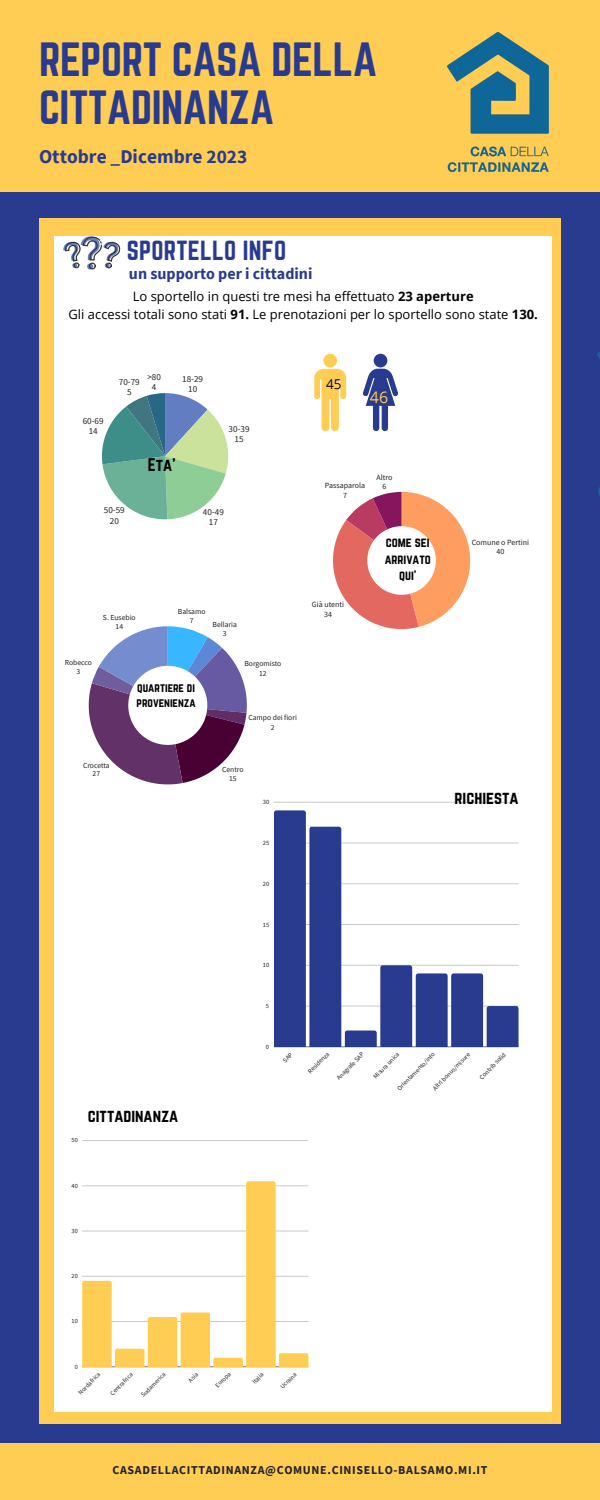
<style>
.page{position:relative;width:600px;height:1500px;background:#293b8f}
.page>*{position:absolute;margin:0;border:0;box-sizing:border-box;transform-origin:0 0}
.t1{font:42px/47.2px "Norwester";letter-spacing:-.01em;color:#293b8f}
.t2{font:24.2px "Norwester";letter-spacing:.01em;color:#293b8f}
.t3{font:700 19.4px "Source Sans Pro";color:#293b8f}
.t4{font:16px "Norwester";color:#000}
.t5{font:700 16px "Source Sans Pro";color:#293b8f}
.t6{font:16px "Open Sans";color:#ffcd54}
.t7{font:13.5px "Open Sans";color:#000}
.t8{font:13px "Open Sans";color:#000}
.t9{font:700 12px "Source Sans Pro";letter-spacing:.055em;color:#222}
.t10{font:12px/16.5px "Norwester";color:#000;text-align:center}
.t11{font:11px/15px "Norwester";color:#000}
.t12{font:9.1px "Source Sans Pro";color:#222}
.t13{font:7.9px "Source Sans Pro";color:#222}
.t14{font:7.6px "Source Sans Pro";color:#222}
.t15{font:6.4px "Source Sans Pro";color:#222}
.t16{font:6.3px "Source Sans Pro";color:#222}
.s1{font-weight:700}
</style>
<div class="page">
<div style="left:0;top:0;width:600px;height:192px;background:#ffcd54"></div>
<div style="left:39px;top:218px;width:522px;height:1206px;background:#ffcd54"></div>
<div style="left:54px;top:236px;width:498px;height:1176px;background:#fff"></div>
<div style="left:0;top:1443px;width:600px;height:57px;background:#ffcd54"></div>
<img style="left:447px;top:31px;width:102px;height:142px">
<svg style="left:63px;top:236px;width:57px;height:33px"></svg>
<svg style="left:102px;top:393px;width:126px;height:126px"></svg>
<svg style="left:89px;top:626px;width:158px;height:158px"></svg>
<hr style="left:274px;top:802px;width:245px;height:1px;background:#222">
<hr style="left:274px;top:1047px;width:245px;height:1px;background:#222">
<svg style="left:274px;top:810px;width:245px;height:237px"></svg>
<svg style="left:333px;top:492px;width:137px;height:137px"></svg>
<div style="left:323px;top:354px;width:14px;height:13px;background:#ffcd54;border-radius:50%"></div>
<svg style="left:314px;top:369px;width:32px;height:62px"></svg>
<div style="left:374px;top:354px;width:13px;height:13px;background:#293b8f;border-radius:50%"></div>
<svg style="left:363px;top:369px;width:35px;height:62px"></svg>
<hr style="left:82px;top:1140px;width:226px;height:1px;background:#222">
<hr style="left:82px;top:1367px;width:226px;height:1px;background:#222">
<svg style="left:82px;top:1181px;width:226px;height:186px"></svg>
<p class="t1" style="left:39px;top:36px;width:340px">REPORT CASA DELLA<br>CITTADINANZA</p>
<p class="t3" style="left:39px;top:144px;width:210px">Ottobre _Dicembre 2023</p>
<p class="t2" style="left:127px;top:236px;width:161px">SPORTELLO INFO</p>
<p class="t5" style="left:129px;top:263px;width:185px">un supporto per i cittadini</p>
<p class="t8" style="left:133px;top:287px;width:342px">Lo sportello in questi tre mesi ha effettuato <span class="s1">23 aperture</span></p>
<p class="t8" style="left:69px;top:305px;width:471px">Gli accessi totali sono stati <span class="s1">91.</span> Le prenotazioni per lo sportello sono state <span class="s1">130.</span></p>
<p class="t12" style="left:83px;top:415px;width:22px">60-69</p>
<p class="t12" style="left:89px;top:425px;width:11px">14</p>
<p class="t12" style="left:119px;top:376px;width:22px">70-79</p>
<p class="t12" style="left:127px;top:386px;width:6px">5</p>
<p class="t12" style="left:147px;top:371px;width:15px">&gt;80</p>
<p class="t12" style="left:152px;top:381px;width:6px">4</p>
<p class="t12" style="left:182px;top:373px;width:22px">18-29</p>
<p class="t12" style="left:188px;top:383px;width:11px">10</p>
<p class="t4" style="left:148px;top:455px;width:30px">Eta'</p>
<p class="t12" style="left:229px;top:423px;width:22px">30-39</p>
<p class="t12" style="left:235px;top:433px;width:11px">15</p>
<p class="t12" style="left:104px;top:504px;width:22px">50-59</p>
<p class="t12" style="left:110px;top:515px;width:11px">20</p>
<p class="t12" style="left:203px;top:506px;width:22px">40-49</p>
<p class="t12" style="left:209px;top:516px;width:11px">17</p>
<p class="t14" style="left:103px;top:612px;width:34px">S. Eusebio</p>
<p class="t14" style="left:116px;top:621px;width:9px">14</p>
<p class="t14" style="left:65px;top:658px;width:29px">Robecco</p>
<p class="t14" style="left:76px;top:667px;width:5px">3</p>
<p class="t14" style="left:178px;top:607px;width:29px">Balsamo</p>
<p class="t14" style="left:190px;top:616px;width:5px">7</p>
<p class="t14" style="left:213px;top:619px;width:26px">Bellaria</p>
<p class="t14" style="left:223px;top:628px;width:5px">3</p>
<p class="t14" style="left:244px;top:659px;width:38px">Borgomisto</p>
<p class="t14" style="left:259px;top:668px;width:9px">12</p>
<p class="t14" style="left:83px;top:760px;width:28px">Crocetta</p>
<p class="t14" style="left:93px;top:769px;width:9px">27</p>
<p class="t11" style="left:137px;top:680px;width:61px">quartiere di provenienza</p>
<p class="t14" style="left:248px;top:712px;width:50px">Campo dei fiori</p>
<p class="t14" style="left:271px;top:722px;width:5px">2</p>
<p class="t14" style="left:222px;top:764px;width:23px">Centro</p>
<p class="t14" style="left:229px;top:773px;width:9px">15</p>
<p class="t15" style="left:263px;top:798px;width:8px">30</p>
<p class="t15" style="left:263px;top:839px;width:8px">25</p>
<p class="t15" style="left:263px;top:880px;width:8px">20</p>
<p class="t15" style="left:263px;top:920px;width:8px">15</p>
<p class="t15" style="left:263px;top:961px;width:8px">10</p>
<p class="t7" style="left:326px;top:375px;width:17px">45</p>
<p class="t6" style="left:370px;top:386px;width:20px">46</p>
<p class="t13" style="left:325px;top:480px;width:42px">Passaparola</p>
<p class="t13" style="left:343px;top:490px;width:5px">7</p>
<p class="t13" style="left:376px;top:472px;width:17px">Altro</p>
<p class="t13" style="left:382px;top:481px;width:5px">6</p>
<p class="t13" style="left:312px;top:599px;width:34px">Già utenti</p>
<p class="t13" style="left:324px;top:609px;width:9px">34</p>
<p class="t10" style="left:385px;top:534px;width:48px">come sei arrivato qui'</p>
<p class="t13" style="left:472px;top:537px;width:59px">Comune o Pertini</p>
<p class="t13" style="left:496px;top:547px;width:9px">40</p>
<p class="t4" style="left:455px;top:788px;width:65px">richiesta</p>
<p class="t16" style="left:72px;top:1136px;width:8px">50</p>
<p class="t4" style="left:88px;top:1106px;width:92px">cittadinanza</p>
<p class="t15" style="left:266px;top:1002px;width:5px">5</p>
<p class="t15" style="left:266px;top:1043px;width:5px">0</p>
<p class="t15" style="left:306px;top:1069px;width:29px;rotate:-45deg">Residenza</p>
<p class="t15" style="left:335px;top:1076px;width:37px;rotate:-45deg">Anagrafe SAP</p>
<p class="t15" style="left:371px;top:1074px;width:35px;rotate:-45deg">Misura unica</p>
<p class="t15" style="left:431px;top:1086px;width:51px;rotate:-45deg">Altri bonus/misure</p>
<p class="t15" style="left:478px;top:1075px;width:36px;rotate:-45deg">Contrib solid</p>
<p class="t15" style="left:395px;top:1086px;width:52px;rotate:-45deg">Orientamento/info</p>
<p class="t16" style="left:72px;top:1181px;width:8px">40</p>
<p class="t16" style="left:72px;top:1227px;width:8px">30</p>
<p class="t16" style="left:72px;top:1272px;width:8px">20</p>
<p class="t16" style="left:72px;top:1317px;width:8px">10</p>
<p class="t16" style="left:75px;top:1362px;width:5px">0</p>
<p class="t16" style="left:77px;top:1390px;width:29px;rotate:-45deg">Nordafrica</p>
<p class="t16" style="left:108px;top:1391px;width:31px;rotate:-45deg">Centrafrica</p>
<p class="t16" style="left:139px;top:1393px;width:33px;rotate:-45deg">Sudamerica</p>
<p class="t16" style="left:187px;top:1378px;width:12px;rotate:-45deg">Asia</p>
<p class="t16" style="left:214px;top:1383px;width:20px;rotate:-45deg">Europa</p>
<p class="t16" style="left:251px;top:1380px;width:15px;rotate:-45deg">Italia</p>
<p class="t16" style="left:278px;top:1385px;width:22px;rotate:-45deg">Ucraina</p>
<p class="t9" style="left:112px;top:1463px;width:377px">CASADELLACITTADINANZA@COMUNE.CINISELLO-BALSAMO.MI.IT</p>
</div>
